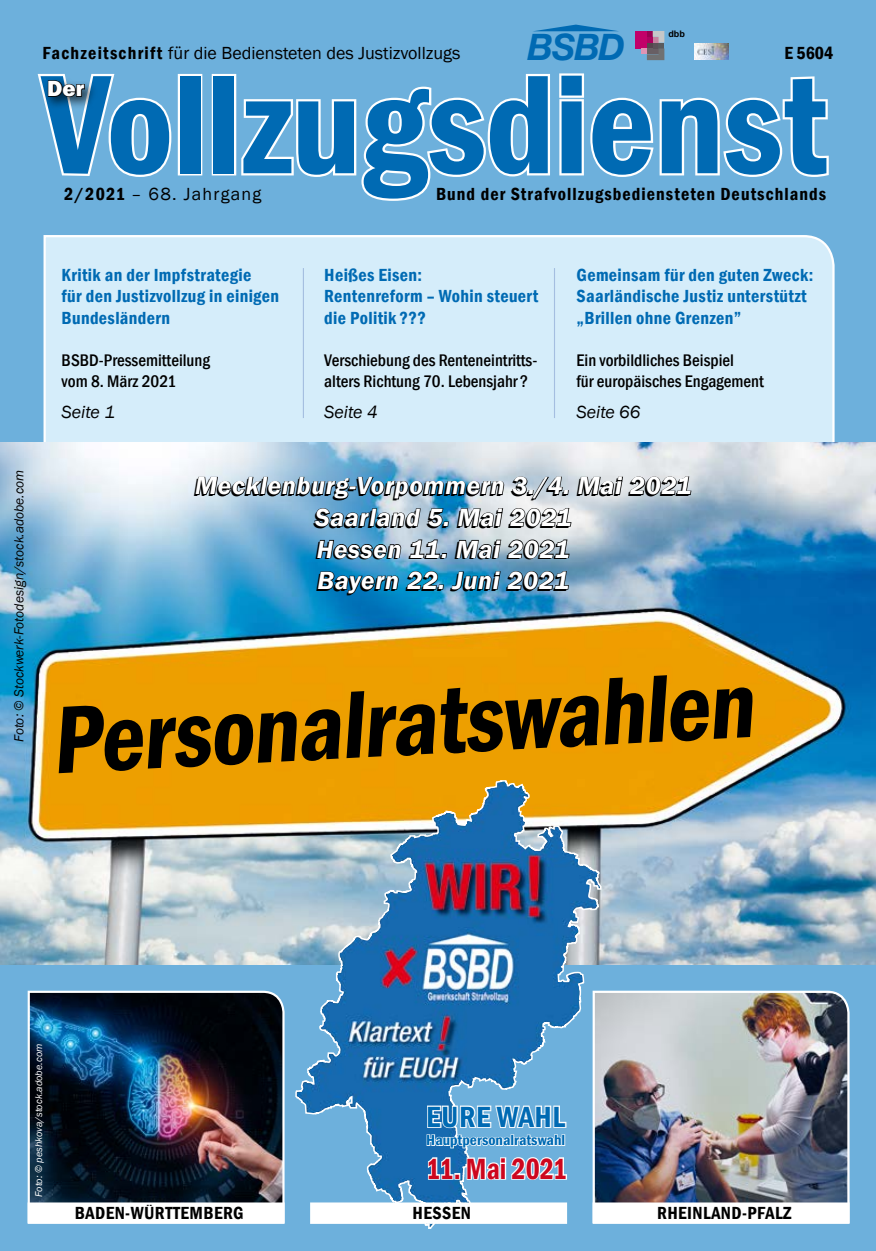
<style>
.page{position:relative;width:876px;height:1251px;background:#fff}
.page>*{position:absolute;margin:0;border:0;box-sizing:border-box;transform-origin:0 0}
.t1{font:600 condensed 145.5px "Franklin Gothic";letter-spacing:-.005em;color:#006ab3}
.t2{font:600 condensed 99px "Franklin Gothic";color:#000;scale:.96 1}
.t3{font:italic 700 36.6px "Helvetica Neue";color:#006ab3}
.t4{font:600 condensed 30px "Franklin Gothic";color:#cd071e;scale:.92 1}
.t5{font:600 condensed 30px "Franklin Gothic";letter-spacing:.02em;color:#006ab3}
.t6{font:italic 600 25.5px/31.5px "Franklin Gothic";letter-spacing:.03em;color:#fff;text-align:center}
.t7{font:800 22.5px "Franklin Gothic";color:#fff}
.t8{font:600 condensed 18px/21.6px "Franklin Gothic";letter-spacing:.02em;color:#006ab3}
.t9{font:600 condensed 18px "Franklin Gothic";letter-spacing:.06em;color:#000}
.t10{font:18px "Franklin Gothic";color:#000}
.t11{font:600 condensed 18px "Franklin Gothic";letter-spacing:.025em;color:#000}
.t12{font:italic 18px "Franklin Gothic";color:#000}
.t13{font:18px "Franklin Gothic";letter-spacing:.07em;color:#000}
.t14{font:500 condensed 17.25px/20.7px "Franklin Gothic";color:#000}
.t15{font:600 condensed 15px "Franklin Gothic";color:#006ab3;scale:1.04 1}
.t16{font:italic 13.5px "Franklin Gothic";color:#000}
.t17{font:italic 10.2px "Franklin Gothic";color:#fff}
.t18{font:700 9px "Arial";color:#000}
.s1{font-weight:600;font-stretch:condensed}
</style>
<div class="page">
<div style="left:0;top:0;width:876px;height:446px;background:#6db0dc"></div>
<div style="left:178px;top:74px;width:24px;height:101px;border:4px solid #fff"></div>
<div style="left:212px;top:74px;width:24px;height:101px;border:4px solid #fff"></div>
<svg style="left:241px;top:73px;width:588px;height:128px"></svg>
<svg style="left:37px;top:74px;width:135px;height:103px"></svg>
<div style="left:635px;top:31px;width:12px;height:17px;background:#c20069"></div>
<svg style="left:641px;top:31px;width:23px;height:29px"></svg>
<img style="left:694px;top:43px;width:35px;height:17px">
<div style="left:42px;top:235px;width:794px;height:208px;background:#d5edfa"></div>
<hr style="left:303px;top:268px;width:1px;height:150px;background:#a4bee0">
<hr style="left:554px;top:268px;width:1px;height:150px;background:#a4bee0">
<div style="left:0;top:446px;width:876px;height:804px;background:#6db0dc"></div>
<img style="left:0;top:443px;width:876px;height:521px">
<svg style="left:535px;top:25px;width:82px;height:6px"></svg>
<img style="left:27px;top:990px;width:258px;height:233px">
<div style="left:29px;top:1203px;width:254px;height:19px;background:#fff"></div>
<div style="left:28px;top:1202px;width:257px;height:21px;border:2px solid #fff"></div>
<img style="left:602px;top:990px;width:248px;height:212px">
<div style="left:594px;top:1203px;width:254px;height:19px;background:#fff"></div>
<div style="left:593px;top:1202px;width:257px;height:21px;border:2px solid #fff"></div>
<img style="left:295px;top:779px;width:307px;height:450px">
<svg style="left:426px;top:1100px;width:142px;height:81px"></svg>
<div style="left:311px;top:1203px;width:255px;height:19px;background:#fff"></div>
<div style="left:310px;top:1202px;width:257px;height:21px;border:2px solid #fff"></div>
<img style="left:194px;top:472px;width:498px;height:55px">
<svg style="left:316px;top:539px;width:86px;height:20px"></svg>
<svg style="left:409px;top:539px;width:39px;height:19px"></svg>
<svg style="left:455px;top:535px;width:115px;height:24px;background:#87959f"></svg>
<svg style="left:317px;top:570px;width:82px;height:24px;background:#086290"></svg>
<svg style="left:406px;top:570px;width:39px;height:20px"></svg>
<svg style="left:451px;top:570px;width:119px;height:20px;background:#2f6a8b"></svg>
<p class="t18" style="left:668px;top:28px;width:18px">dbb</p>
<p class="t3" style="left:527px;top:25px;width:99px">BSBD</p>
<p class="t10" style="left:43px;top:42px;width:419px"><span class="s1">Fachzeitschrift</span> für die Bediensteten des Justizvollzugs</p>
<p class="t9" style="left:784px;top:41px;width:50px">E 5604</p>
<p class="t1" style="left:43px;top:27px;width:786px">Vollzugsdienst</p>
<p class="t7" style="left:47px;top:74px;width:39px">Der</p>
<p class="t13" style="left:64px;top:183px;width:199px"><span class="s1">2/2021</span> – 68. Jahrgang</p>
<p class="t9" style="left:436px;top:182px;width:392px">Bund der Strafvollzugsbediensteten Deutschlands</p>
<p class="t16" style="left:10px;top:741px;width:274px;rotate:-90deg">Foto: © Stockwerk-Fotodesign/stock.adobe.com</p>
<p class="t8" style="left:62px;top:263px;width:219px">Kritik an der Impfstrategie<br>für den Justizvollzug in einigen<br>Bundesländern</p>
<p class="t14" style="left:62px;top:350px;width:150px">BSBD-Pressemitteilung vom 8. März 2021</p>
<p class="t12" style="left:62px;top:400px;width:55px">Seite 1</p>
<p class="t8" style="left:324px;top:263px;width:216px">Heißes Eisen:<br>Rentenreform – Wohin steuert die Politik ???</p>
<p class="t14" style="left:324px;top:350px;width:215px">Verschiebung des Renteneintritts&shy;alters Richtung 70. Lebensjahr?</p>
<p class="t12" style="left:324px;top:400px;width:55px">Seite 4</p>
<p class="t8" style="left:577px;top:263px;width:238px">Gemeinsam für den guten Zweck:<br>Saarländische Justiz unterstützt „Brillen ohne Grenzen”</p>
<p class="t14" style="left:577px;top:350px;width:189px">Ein vorbildliches Beispiel<br>für europäisches Engagement</p>
<p class="t12" style="left:577px;top:400px;width:65px">Seite 66</p>
<p class="t6" style="left:195px;top:470px;width:498px">Mecklenburg-Vorpommern 3./4. Mai 2021<br>Saarland 5. Mai 2021<br>Hessen 11. Mai 2021<br>Bayern 22. Juni 2021</p>
<p class="t2" style="left:48px;top:674px;width:733px;rotate:-3deg">Personalratswahlen</p>
<p class="t17" style="left:33px;top:1196px;width:154px;rotate:-90deg">Foto: © peshkova/stock.adobe.com</p>
<p class="t11" style="left:75px;top:1201px;width:170px">BADEN-WÜRTTEMBERG</p>
<p class="t5" style="left:426px;top:1096px;width:141px">EURE WAHL</p>
<p class="t15" style="left:426px;top:1129px;width:135px">Hauptpersonalratswahl</p>
<p class="t4" style="left:426px;top:1148px;width:154px">11. Mai 2021</p>
<p class="t9" style="left:413px;top:1201px;width:60px">HESSEN</p>
<p class="t11" style="left:657px;top:1201px;width:136px">RHEINLAND-PFALZ</p>
</div>
